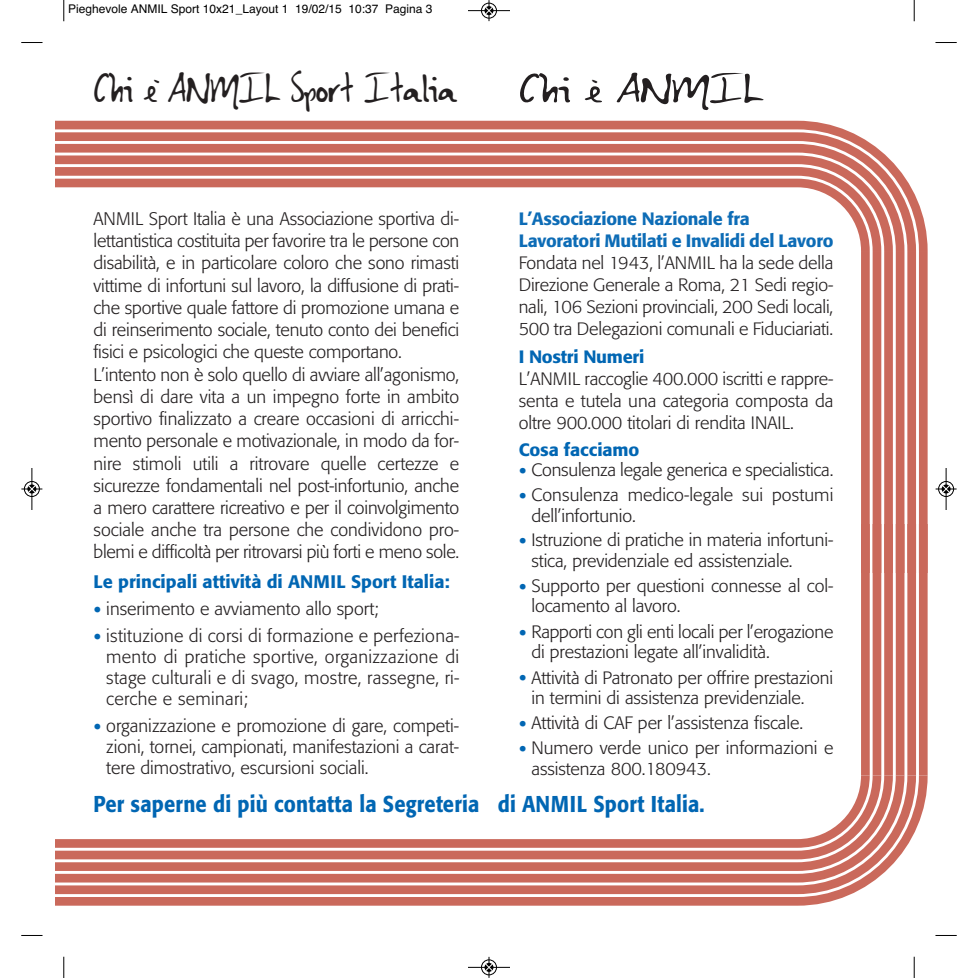
<style>
.page{position:relative;width:978px;height:978px;background:#fff}
.page>*{position:absolute;margin:0;border:0;box-sizing:border-box;transform-origin:0 0}
.t1{font:36.45px "Shirley";letter-spacing:-.025em;color:#231f20;scale:1.08 1}
.t2{font:36.45px "Shirley";letter-spacing:-.025em;color:#231f20;scale:1.41 1}
.t3{font:500 22.65px "Formata";letter-spacing:.01em;color:#0166b3;scale:.88 1}
.t4{font:300 18px/22.2px "Formata";letter-spacing:-.01em;color:#231f20;text-align:justify}
.t5{font:500 18px "Formata";color:#0166b3}
.t6{font:300 17.7px/20.7px "Formata";letter-spacing:-.005em;color:#231f20}
.t7{font:500 17.7px/22.4px "Formata";letter-spacing:-.015em;color:#0d6cb6}
.t8{font:500 17.7px "Formata";letter-spacing:-.01em;color:#0166b3}
.t9{font:12px "Helvetica";color:#000}
.s1{font-size:24px;color:#0166b3}
.s2{font-size:23.7px;color:#0166b3}
</style>
<div class="page">
<svg style="left:55px;top:121px;width:873px;height:130px;fill:#ca695b"></svg>
<svg style="left:55px;top:132px;width:861px;height:119px;fill:#ca695b"></svg>
<svg style="left:55px;top:144px;width:849px;height:107px;fill:#ca695b"></svg>
<svg style="left:55px;top:155px;width:838px;height:96px;fill:#ca695b"></svg>
<svg style="left:55px;top:167px;width:826px;height:84px;fill:#ca695b"></svg>
<svg style="left:55px;top:179px;width:815px;height:72px"></svg>
<svg style="left:55px;top:775px;width:873px;height:131px;fill:#ca695b"></svg>
<svg style="left:55px;top:775px;width:861px;height:119px;fill:#ca695b"></svg>
<svg style="left:55px;top:775px;width:849px;height:107px;fill:#ca695b"></svg>
<svg style="left:55px;top:775px;width:838px;height:96px;fill:#ca695b"></svg>
<svg style="left:55px;top:775px;width:826px;height:84px;fill:#ca695b"></svg>
<svg style="left:55px;top:775px;width:815px;height:73px"></svg>
<svg style="left:861px;top:251px;width:67px;height:524px"></svg>
<svg style="left:63px;top:0;width:2px;height:21px"></svg>
<svg style="left:21px;top:42px;width:22px;height:1px"></svg>
<svg style="left:914px;top:0;width:1px;height:21px"></svg>
<svg style="left:935px;top:42px;width:22px;height:1px"></svg>
<svg style="left:63px;top:957px;width:2px;height:21px"></svg>
<svg style="left:21px;top:935px;width:22px;height:1px"></svg>
<svg style="left:914px;top:957px;width:1px;height:21px"></svg>
<svg style="left:935px;top:935px;width:22px;height:1px"></svg>
<div style="left:481px;top:3px;width:16px;height:16px;border:1px solid #fff;border-radius:50%"></div>
<hr style="left:468px;top:10px;width:42px;height:1px;background:#000">
<div style="left:481px;top:3px;width:16px;height:15px;border:1px solid #000;border-radius:50%"></div>
<svg style="left:485px;top:0;width:8px;height:21px"></svg>
<div style="left:481px;top:959px;width:16px;height:16px;border:1px solid #fff;border-radius:50%"></div>
<hr style="left:468px;top:967px;width:42px;height:1px;background:#000">
<div style="left:481px;top:960px;width:16px;height:15px;border:1px solid #000;border-radius:50%"></div>
<svg style="left:485px;top:957px;width:8px;height:21px"></svg>
<hr style="left:32px;top:468px;width:1px;height:42px;background:#000">
<div style="left:24px;top:481px;width:16px;height:16px;border:1px solid #000;border-radius:50%"></div>
<svg style="left:21px;top:485px;width:21px;height:8px"></svg>
<hr style="left:946px;top:468px;width:1px;height:42px;background:#000">
<div style="left:938px;top:481px;width:16px;height:16px;border:1px solid #000;border-radius:50%"></div>
<svg style="left:936px;top:485px;width:21px;height:8px"></svg>
<p class="t9" style="left:68px;top:5px;width:366px">Pieghevole ANMIL Sport 10x21_Layout 1 19/02/15 10:37 Pagina 3</p>
<h1 class="t1" style="left:94px;top:69px;width:339px">Chi e ANMIL Sport Italia</h1>
<h1 class="t2" style="left:519px;top:69px;width:176px">Chi e ANMIL</h1>
<p class="t4" style="left:94px;top:209px;width:367px;text-align:left">ANMIL Sport Italia è una Associazione sportiva di&shy;lettantistica costituita per favorire tra le persone con disabilità, e in particolare coloro che sono rimasti vittime di infortuni sul lavoro, la diffusione di prati&shy;che sportive quale fattore di promozione umana e di reinserimento sociale, tenuto conto dei benefici fisici e psicologici che queste comportano.<br>L’intento non è solo quello di avviare all’agonismo, bensì di dare vita a un impegno forte in ambito sportivo finalizzato a creare occasioni di arricchi&shy;mento personale e motivazionale, in modo da for&shy;nire stimoli utili a ritrovare quelle certezze e sicurezze fondamentali nel post-infortunio, anche a mero carattere ricreativo e per il coinvolgimento sociale anche tra persone che condividono pro&shy;blemi e difficoltà per ritrovarsi più forti e meno sole.</p>
<p class="t5" style="left:94px;top:574px;width:358px">Le principali attività di ANMIL Sport Italia:</p>
<p class="t4" style="left:94px;top:599px;width:287px"><span class="s1">•</span> inserimento e avviamento allo sport;</p>
<p class="t4" style="left:106px;top:627px;width:355px;line-height:21px;text-indent:-13px"><span class="s1">•</span> istituzione di corsi di formazione e perfeziona&shy;mento di pratiche sportive, organizzazione di stage culturali e di svago, mostre, rassegne, ri&shy;cerche e seminari;</p>
<p class="t4" style="left:106px;top:717px;width:354px;line-height:21px;text-indent:-13px"><span class="s1">•</span> organizzazione e promozione di gare, competi&shy;zioni, tornei, campionati, manifestazioni a carat&shy;tere dimostrativo, escursioni sociali.</p>
<p class="t7" style="left:519px;top:209px;width:316px">L’Associazione Nazionale fra<br>Lavoratori Mutilati e Invalidi del Lavoro</p>
<p class="t6" style="left:519px;top:253px;width:316px;line-height:21.9px;text-align:justify">Fondata nel 1943, l’ANMIL ha la sede della Direzione Generale a Roma, 21 Sedi regio&shy;nali, 106 Sezioni provinciali, 200 Sedi locali, 500 tra Delegazioni comunali e Fiduciariati.</p>
<p class="t8" style="left:519px;top:349px;width:127px">I Nostri Numeri</p>
<p class="t6" style="left:519px;top:369px;width:316px;line-height:21.9px;text-align:justify">L’ANMIL raccoglie 400.000 iscritti e rappre&shy;senta e tutela una categoria composta da oltre 900.000 titolari di rendita INAIL.</p>
<p class="t8" style="left:519px;top:441px;width:122px">Cosa facciamo</p>
<p class="t6" style="left:519px;top:461px;width:316px"><span class="s2">•</span> Consulenza legale generica e specialistica.</p>
<p class="t6" style="left:531px;top:486px;width:303px;text-indent:-13px"><span class="s2">•</span> Consulenza medico-legale sui postumi dell’infortunio.</p>
<p class="t6" style="left:531px;top:531px;width:303px;text-indent:-13px"><span class="s2">•</span> Istruzione di pratiche in materia infortuni&shy;stica, previdenziale ed assistenziale.</p>
<p class="t6" style="left:531px;top:576px;width:303px;text-indent:-13px"><span class="s2">•</span> Supporto per questioni connesse al col&shy;locamento al lavoro.</p>
<p class="t6" style="left:531px;top:622px;width:303px;text-indent:-13px"><span class="s2">•</span> Rapporti con gli enti locali per l’erogazione di prestazioni legate all’invalidità.</p>
<p class="t6" style="left:531px;top:668px;width:303px;text-indent:-13px"><span class="s2">•</span> Attività di Patronato per offrire prestazioni in termini di assistenza previdenziale.</p>
<p class="t6" style="left:519px;top:714px;width:286px"><span class="s2">•</span> Attività di CAF per l’assistenza fiscale.</p>
<p class="t6" style="left:531px;top:739px;width:303px;text-indent:-13px"><span class="s2">•</span> Numero verde unico per informazioni e assistenza 800.180943.</p>
<p class="t3" style="left:94px;top:794px;width:696px">Per saperne di più contatta la Segreteria di ANMIL Sport Italia.</p>
</div>
